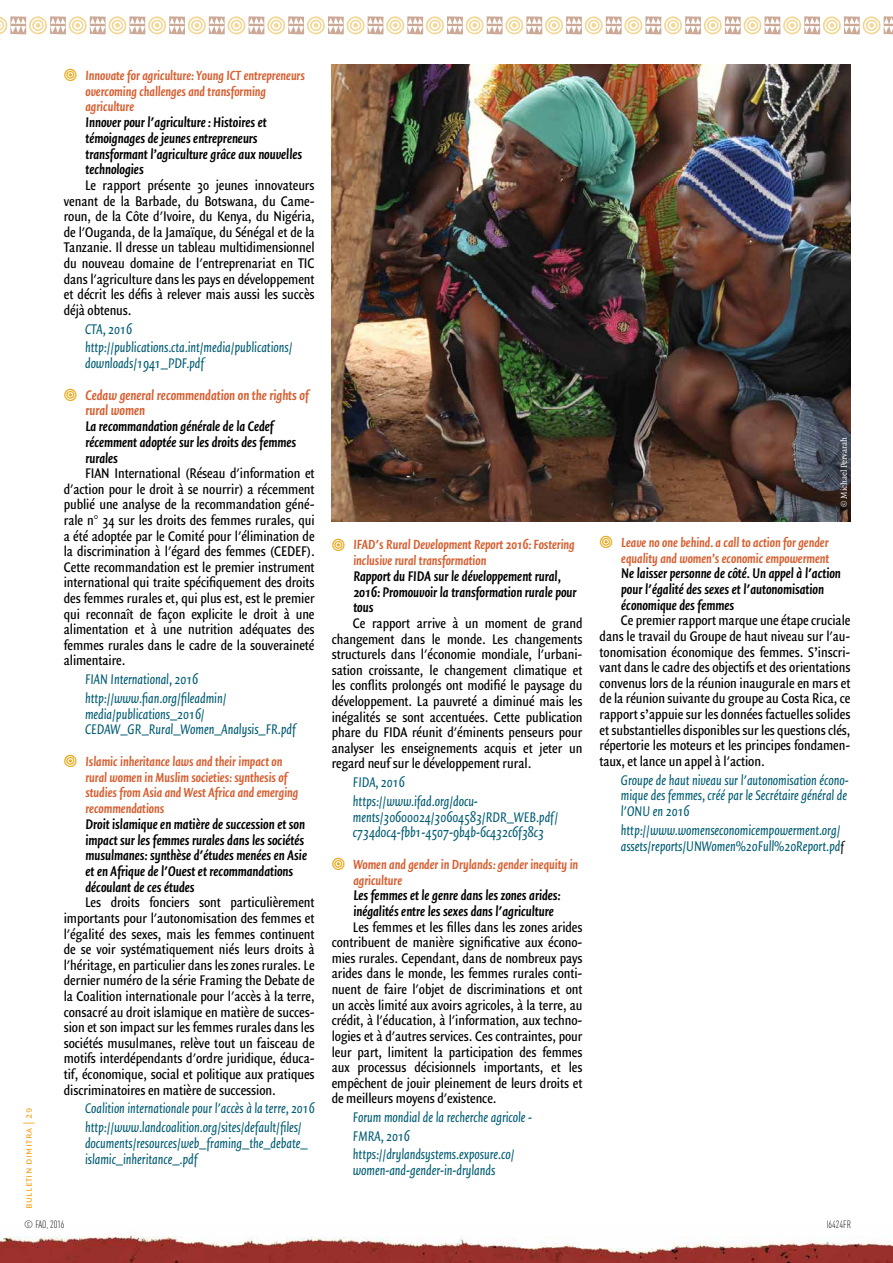
<style>
.page{position:relative;width:893px;height:1263px;background:#fff}
.page>*{position:absolute;margin:0;border:0;box-sizing:border-box;transform-origin:0 0}
.t1{font:15px/15.6px "Quadraat Sans Con";letter-spacing:-.005em;color:#000;text-align:justify}
.t2{font:italic 15px/18.8px "Quadraat Sans Con";letter-spacing:-.005em;color:#005c72}
.t3{font:italic 700 15px/15.8px "Quadraat Sans Con";letter-spacing:-.005em;color:#000}
.t4{font:italic 700 15px/15.8px "Quadraat Sans Con";letter-spacing:-.005em;color:#d75f31}
.t5{font:italic 700 14.25px/15.8px "Quadraat Sans Con";letter-spacing:-.005em;color:#d75f31}
.t6{font:10.5px "Quadraat Sans Caps";letter-spacing:.035em;color:#f6a01a}
.t7{font:300 condensed 10.5px "DIN Pro";letter-spacing:-.005em;color:#000}
.t8{font:9px "Quadraat";letter-spacing:-.005em;color:#fff}
.s1{font-size:14.25px;color:#000}
</style>
<div class="page">
<svg style="left:0;top:16px;width:893px;height:18px"></svg>
<img style="left:0;top:1232px;width:893px;height:31px">
<img style="left:332px;top:64px;width:518px;height:458px">
<p class="t5" style="left:85px;top:68px;width:221px">Innovate for agriculture: Young ICT entrepreneurs overcoming challenges and transforming agriculture</p>
<p class="t3" style="left:85px;top:115px;width:218px">Innover pour l'agriculture: Histoires et témoignages de jeunes entrepreneurs transformant l’agriculture grâce aux nouvelles technologies</p>
<p class="t1" style="left:64px;top:178px;width:252px;text-indent:21px">Le rapport présente 30 jeunes innovateurs venant de la Barbade, du Botswana, du Came&shy;roun, de la Côte d'Ivoire, du Kenya, du Nigéria, de l'Ouganda, de la Jamaïque, du Sénégal et de la Tanzanie. Il dresse un tableau multidimensionnel du nouveau domaine de l'entreprenariat en TIC dans l'agriculture dans les pays en développement et décrit les défis à relever mais aussi les succès déjà obtenus.</p>
<p class="t2" style="left:85px;top:320px;width:209px">CTA, 2016 http://publications.cta.int/media/publications/</p>
<p class="t2" style="left:85px;top:354px;width:121px">downloads/1941_PDF.pdf</p>
<p class="t4" style="left:85px;top:387px;width:225px">Cedaw general recommendation on the rights of rural women</p>
<p class="t3" style="left:85px;top:419px;width:212px">La recommandation générale de la Cedef récemment adoptée sur les droits des femmes rurales</p>
<p class="t1" style="left:64px;top:466px;width:252px;text-indent:21px">FIAN International (Réseau d'information et d'action pour le droit à se nourrir) a récemment publié une analyse de la recommandation géné&shy;rale n° 34 sur les droits des femmes rurales, qui a été adoptée par le Comité pour l'élimination de la discrimination à l'égard des femmes (CEDEF).<br>Cette recommandation est le premier instrument international qui traite spécifiquement des droits des femmes rurales et, qui plus est, est le premier qui reconnaît de façon explicite le droit à une alimentation et à une nutrition adéquates des femmes rurales dans le cadre de la souveraineté alimentaire.</p>
<p class="t2" style="left:85px;top:670px;width:143px">FIAN International, 2016 http://www.fian.org/fileadmin/</p>
<p class="t2" style="left:85px;top:706px;width:212px;line-height:15.8px">media/publications_2016/<br>CEDAW_GR_Rural_Women_Analysis_FR.pdf</p>
<p class="t5" style="left:85px;top:754px;width:215px">Islamic inheritance laws and their impact on rural women in Muslim societies: synthesis of studies from Asia and West Africa and emerging recommendations</p>
<p class="t3" style="left:85px;top:817px;width:223px">Droit islamique en matière de succession et son impact sur les femmes rurales dans les sociétés musulmanes: synthèse d'études menées en Asie et en Afrique de l'Ouest et recommandations découlant de ces études</p>
<p class="t1" style="left:64px;top:895px;width:252px;text-indent:21px">Les droits fonciers sont particulièrement importants pour l'autonomisation des femmes et l'égalité des sexes, mais les femmes continuent de se voir systématiquement niés leurs droits à l'héritage, en particulier dans les zones rurales. Le dernier numéro de la série Framing the Debate de la Coalition internationale pour l'accès à la terre, consacré au droit islamique en matière de succes&shy;sion et son impact sur les femmes rurales dans les sociétés musulmanes, relève tout un faisceau de motifs interdépendants d'ordre juridique, éduca&shy;tif, économique, social et politique aux pratiques discriminatoires en matière de succession.</p>
<p class="t2" style="left:85px;top:1100px;width:231px">Coalition internationale pour l'accès à la terre, 2016 http://www.landcoalition.org/sites/default/files/</p>
<p class="t2" style="left:85px;top:1135px;width:224px;line-height:15.8px">documents/resources/web_framing_the_debate_ islamic_inheritance_.pdf</p>
<p class="t8" style="left:839px;top:507px;width:71px;rotate:-90deg">© Michael Pervarah</p>
<p class="t5" style="left:621px;top:535px;width:210px">Leave no one behind. a call to action for gender equality and women’s economic empowerment</p>
<p class="t3" style="left:621px;top:566px;width:221px">Ne laisser personne de côté. Un appel à l'action pour l'égalité des sexes et l'autonomisation économique des femmes</p>
<p class="t1" style="left:600px;top:613px;width:252px;text-indent:21px">Ce premier rapport marque une étape cruciale dans le travail du Groupe de haut niveau sur l'au&shy;tonomisation économique des femmes. S’inscri&shy;vant dans le cadre des objectifs et des orientations convenus lors de la réunion inaugurale en mars et de la réunion suivante du groupe au Costa Rica, ce rapport s’appuie sur les données factuelles solides et substantielles disponibles sur les questions clés, répertorie les moteurs et les principes fondamen&shy;taux, et lance un appel à l'action.</p>
<p class="t2" style="left:621px;top:772px;width:229px;line-height:15.8px;text-align:justify">Groupe de haut niveau sur l'autonomisation écono&shy;mique des femmes, créé par le Secrétaire général de l'ONU en 2016</p>
<p class="t2" style="left:621px;top:823px;width:225px;line-height:15.8px">http://www.womenseconomicempowerment.org/ assets/reports/UNWomen%20Full%20Report.pd<span class="s1">f</span></p>
<p class="t5" style="left:353px;top:537px;width:223px">IFAD's Rural Development Report 2016: Fostering inclusive rural transformation</p>
<p class="t3" style="left:353px;top:569px;width:225px">Rapport du FIDA sur le développement rural,<br>2016: Promouvoir la transformation rurale pour tous</p>
<p class="t1" style="left:332px;top:616px;width:252px;text-indent:21px">Ce rapport arrive à un moment de grand changement dans le monde. Les changements structurels dans l'économie mondiale, l'urbani&shy;sation croissante, le changement climatique et les conflits prolongés ont modifié le paysage du développement. La pauvreté a diminué mais les inégalités se sont accentuées. Cette publication phare du FIDA réunit d'éminents penseurs pour analyser les enseignements acquis et jeter un regard neuf sur le développement rural.</p>
<p class="t2" style="left:353px;top:773px;width:127px">FIDA, 2016 https://www.ifad.org/docu-</p>
<p class="t2" style="left:353px;top:809px;width:207px;line-height:15.8px">ments/30600024/30604583/RDR_WEB.pdf/ c734d0c4-fbb1-4507-9b4b-6c432c6f38c3</p>
<p class="t5" style="left:353px;top:857px;width:226px">Women and gender in Drylands: gender inequity in agriculture</p>
<p class="t3" style="left:353px;top:888px;width:209px">Les femmes et le genre dans les zones arides: inégalités entre les sexes dans l'agriculture</p>
<p class="t1" style="left:332px;top:919px;width:252px;text-indent:21px">Les femmes et les filles dans les zones arides contribuent de manière significative aux écono&shy;mies rurales. Cependant, dans de nombreux pays arides dans le monde, les femmes rurales conti&shy;nuent de faire l'objet de discriminations et ont un accès limité aux avoirs agricoles, à la terre, au crédit, à l'éducation, à l'information, aux techno&shy;logies et à d'autres services. Ces contraintes, pour leur part, limitent la participation des femmes aux processus décisionnels importants, et les empêchent de jouir pleinement de leurs droits et de meilleurs moyens d'existence.</p>
<p class="t2" style="left:353px;top:1108px;width:181px">Forum mondial de la recherche agricole -<br>FMRA, 2016 https://drylandsystems.exposure.co/</p>
<p class="t2" style="left:353px;top:1161px;width:144px">women-and-gender-in-drylands</p>
<p class="t6" style="left:22px;top:1209px;width:102px;rotate:-90deg">bulletin dimitra | 29</p>
<p class="t7" style="left:24px;top:1219px;width:42px">© FAO, 2016</p>
<p class="t7" style="left:827px;top:1219px;width:26px">I6424FR</p>
</div>
